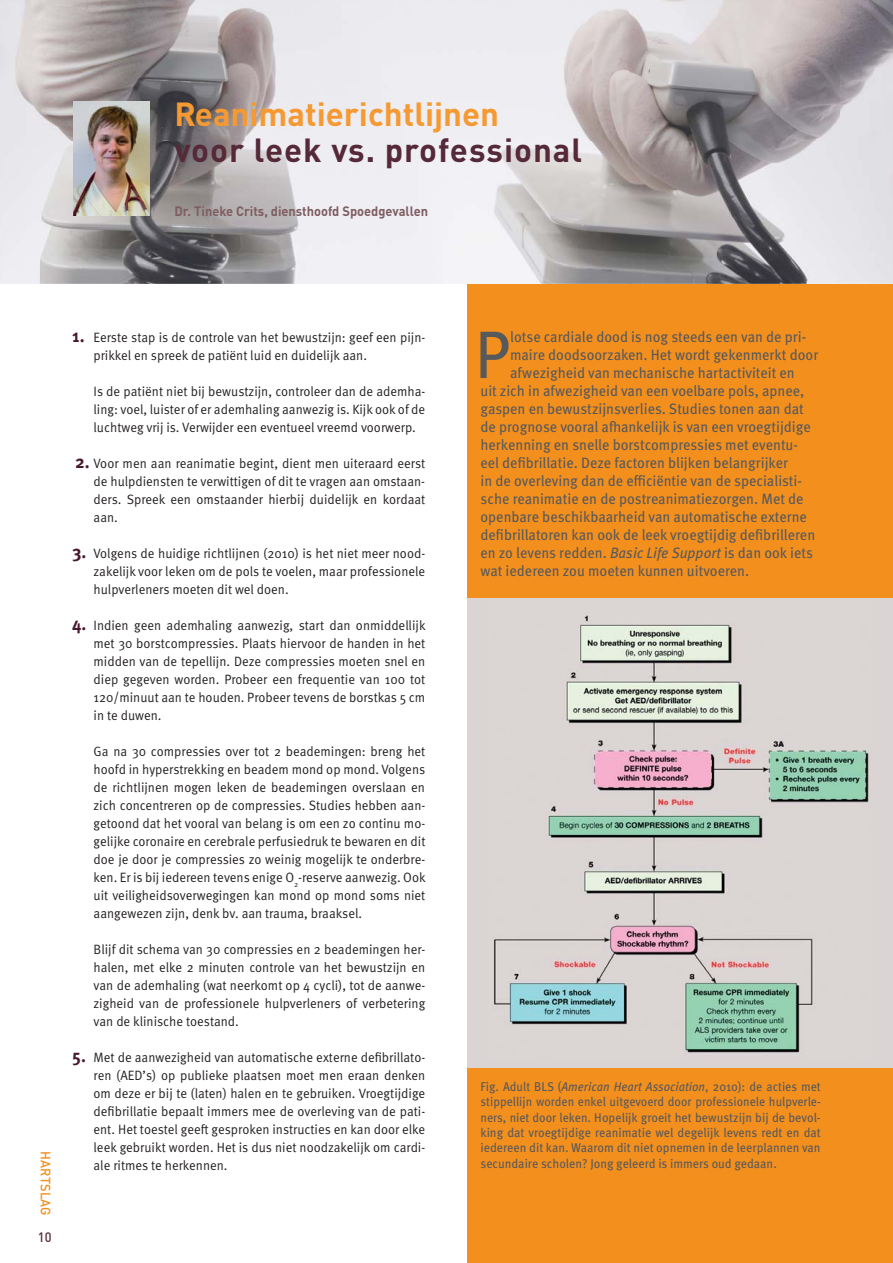
<style>
.page{position:relative;width:893px;height:1263px;background:#fff}
.page>*{position:absolute;margin:0;border:0;box-sizing:border-box;transform-origin:0 0}
.t1{font:67.2px "Meta OT";color:#58595b;scale:.95 1}
.t2{font:700 33px "DINOT";letter-spacing:.03em;color:#552938}
.t3{font:700 33px "DINOT";color:#f59a32}
.t4{font:15px "Meta OT";color:#58595b;scale:.95 1}
.t5{font:13.5px/18px "Meta OT Norm";color:#231f20;text-align:justify;scale:.95 1}
.t6{font:700 13.5px "DINOT";color:#7e5d62;scale:.95 1}
.t7{font:500 13.5px "DINOT";letter-spacing:.01em;color:#f38f1d;scale:.95 1}
.t8{font:500 13.5px "DINOT";color:#552938;scale:.95 1}
.t9{font:12.75px/15.3px "Meta OT";color:#58595b;text-align:justify;scale:.93 1}
.s1{font-family:"Meta OT";font-weight:700;font-size:18px;color:#48182d}
.s2{font-style:italic}
</style>
<div class="page">
<div style="left:468px;top:284px;width:425px;height:314px;background:#f38f1d"></div>
<img style="left:0;top:0;width:893px;height:284px">
<img style="left:73px;top:101px;width:77px;height:114px">
<div style="left:468px;top:598px;width:425px;height:471px;background:#dbd4d4"></div>
<img style="left:494px;top:615px;width:375px;height:438px">
<div style="left:468px;top:1069px;width:425px;height:194px;background:#f38f1d"></div>
<h2 class="t3" style="left:174px;top:103px;width:326px">Reanimatierichtlijnen</h2>
<h2 class="t2" style="left:174px;top:139px;width:409px">voor leek vs. professional</h2>
<p class="t6" style="left:174px;top:206px;width:269px">Dr. Tineke Crits, diensthoofd Spoedgevallen</p>
<p class="t7" style="left:50px;top:1151px;width:69px;rotate:90deg">HARTSLAG</p>
<p class="t8" style="left:38px;top:1232px;width:16px">10</p>
<p class="t5" style="left:94px;top:330px;width:351px;text-indent:-21px"><span class="s1">1.</span> Eerste stap is de controle van het bewustzijn: geef een pijn&shy;prikkel en spreek de patiënt luid en duidelijk aan.</p>
<p class="t5" style="left:94px;top:384px;width:351px">Is de patiënt niet bij bewustzijn, controleer dan de ademha&shy;ling: voel, luister of er ademhaling aanwezig is. Kijk ook of de luchtweg vrij is. Verwijder een eventueel vreemd voorwerp.</p>
<p class="t5" style="left:94px;top:456px;width:351px;text-indent:-18px"><span class="s1">2.</span> Voor men aan reanimatie begint, dient men uiteraard eerst de hulpdiensten te verwittigen of dit te vragen aan omstaan&shy;ders. Spreek een omstaander hierbij duidelijk en kordaat aan.</p>
<p class="t5" style="left:94px;top:546px;width:351px;text-indent:-21px"><span class="s1">3.</span> Volgens de huidige richtlijnen (2010) is het niet meer nood&shy;zakelijk voor leken om de pols te voelen, maar professionele hulpverleners moeten dit wel doen.</p>
<p class="t5" style="left:94px;top:618px;width:351px;text-indent:-21px"><span class="s1">4.</span> Indien geen ademhaling aanwezig, start dan onmiddellijk met 30 borstcompressies. Plaats hiervoor de handen in het midden van de tepellijn. Deze compressies moeten snel en diep gegeven worden. Probeer een frequentie van 100 tot 120/minuut aan te houden. Probeer tevens de borstkas 5 cm in te duwen.</p>
<p class="t5" style="left:94px;top:744px;width:351px">Ga na 30 compressies over tot 2 beademingen: breng het hoofd in hyperstrekking en beadem mond op mond. Volgens de richtlijnen mogen leken de beademingen overslaan en zich concentreren op de compressies. Studies hebben aan&shy;getoond dat het vooral van belang is om een zo continu mo&shy;gelijke coronaire en cerebrale perfusiedruk te bewaren en dit doe je door je compressies zo weinig mogelijk te onderbre&shy;ken. Er is bij iedereen tevens enige O<sub>2</sub>-reserve aanwezig. Ook uit veiligheidsoverwegingen kan mond op mond soms niet aangewezen zijn, denk bv. aan trauma, braaksel.</p>
<p class="t5" style="left:94px;top:942px;width:351px">Blijf dit schema van 30 compressies en 2 beademingen her&shy;halen, met elke 2 minuten controle van het bewustzijn en van de ademhaling (wat neerkomt op 4 cycli), tot de aanwe&shy;zigheid van de professionele hulpverleners of verbetering van de klinische toestand.</p>
<p class="t5" style="left:94px;top:1050px;width:351px;text-indent:-21px"><span class="s1">5.</span> Met de aanwezigheid van automatische externe defibrillato&shy;ren (AED’s) op publieke plaatsen moet men eraan denken om deze er bij te (laten) halen en te gebruiken. Vroegtijdige defibrillatie bepaalt immers mee de overleving van de pati&shy;ent. Het toestel geeft gesproken instructies en kan door elke leek gebruikt worden. Het is dus niet noodzakelijk om cardi&shy;ale ritmes te herkennen.</p>
<h1 class="t1" style="left:475px;top:330px;width:39px">P</h1>
<p class="t4" style="left:510px;top:331px;width:313px">lotse cardiale dood is nog steeds een van de pri-</p>
<p class="t4" style="left:510px;top:349px;width:326px">maire doodsoorzaken. Het wordt gekenmerkt door</p>
<p class="t4" style="left:510px;top:367px;width:301px">afwezigheid van mechanische hartactiviteit en</p>
<p class="t4" style="left:480px;top:385px;width:342px">uit zich in afwezigheid van een voelbare pols, apnee,</p>
<p class="t4" style="left:480px;top:403px;width:342px">gaspen en bewustzijnsverlies. Studies tonen aan dat</p>
<p class="t4" style="left:480px;top:421px;width:349px">de prognose vooral afhankelijk is van een vroegtijdige</p>
<p class="t4" style="left:480px;top:439px;width:336px">herkenning en snelle borstcompressies met eventu-</p>
<p class="t4" style="left:480px;top:457px;width:325px">eel defibrillatie. Deze factoren blijken belangrijker</p>
<p class="t4" style="left:480px;top:475px;width:340px">in de overleving dan de efficiëntie van de specialisti-</p>
<p class="t4" style="left:480px;top:493px;width:342px">sche reanimatie en de postreanimatiezorgen. Met de</p>
<p class="t4" style="left:480px;top:511px;width:345px">openbare beschikbaarheid van automatische externe</p>
<p class="t4" style="left:480px;top:529px;width:354px">defibrillatoren kan ook de leek vroegtijdig defibrilleren</p>
<p class="t4" style="left:480px;top:547px;width:351px">en zo levens redden. <span class="s2">Basic Life Support</span> is dan ook iets</p>
<p class="t4" style="left:480px;top:565px;width:284px">wat iedereen zou moeten kunnen uitvoeren.</p>
<p class="t9" style="left:480px;top:1080px;width:367px">Fig. Adult BLS (<span class="s2">American Heart Association</span>, 2010): de acties met stippellijn worden enkel uitgevoerd door professionele hulpverle&shy;ners, niet door leken. Hopelijk groeit het bewustzijn bij de bevol&shy;king dat vroegtijdige reanimatie wel degelijk levens redt en dat iedereen dit kan. Waarom dit niet opnemen in de leerplannen van secundaire scholen? Jong geleerd is immers oud gedaan.</p>
</div>
